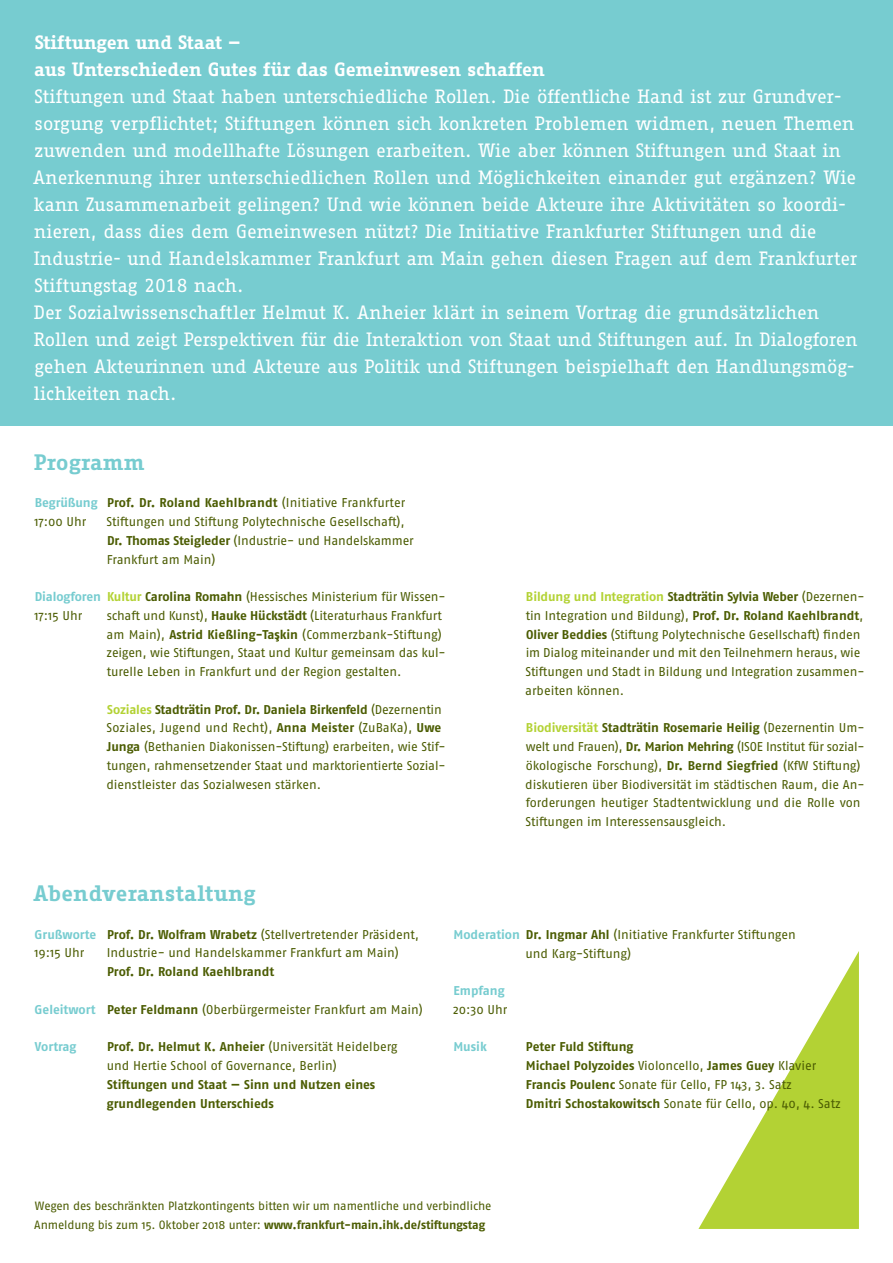
<style>
.page{position:relative;width:893px;height:1263px;background:#fff}
.page>*{position:absolute;margin:0;border:0;box-sizing:border-box;transform-origin:0 0}
.t1{font:700 21.75px "Fago Correspondence Serif OT";letter-spacing:.01em;color:#77ccd0}
.t2{font:18.75px/27px "Fago Correspondence Serif OT";letter-spacing:-.005em;color:#fff}
.t3{font:700 18.75px/27px "Fago Correspondence Serif OT";color:#fff}
.t4{font:12.75px/18.8px "Fago OT";letter-spacing:-.01em;color:#4b5c02}
.t5{font:700 12.75px/18.8px "Fago OT";color:#4b5c02}
.t6{font:700 12.75px "Fago OT";letter-spacing:-.01em;color:#77ccd0}
.t7{font:12px/18.8px "Fago OT";letter-spacing:-.015em;color:#4b5c02}
.s1{font-weight:700}
.s2{font-weight:700;color:#b3d234}
.s3{font-weight:700;color:#77ccd0}
.s4{font-weight:400}
</style>
<div class="page">
<svg style="left:698px;top:951px;width:161px;height:278px"></svg>
<div style="left:0;top:0;width:893px;height:425px;background:#77ccd0"></div>
<h2 class="t3" style="left:34px;top:29px;width:512px">Stiftungen und Staat —<br>aus Unterschieden Gutes für das Gemeinwesen schaffen</h2>
<p class="t2" style="left:33px;top:83px;width:826px">Stiftungen und Staat haben unterschiedliche Rollen. Die öffentliche Hand ist zur Grundver&shy;sorgung verpflichtet; Stiftungen können sich konkreten Problemen widmen, neuen Themen zuwenden und modellhafte Lösungen erarbeiten. Wie aber können Stiftungen und Staat in Anerkennung ihrer unterschiedlichen Rollen und Möglichkeiten einander gut ergänzen? Wie kann Zusammenarbeit gelingen? Und wie können beide Akteure ihre Aktivitäten so koordi&shy;nieren, dass dies dem Gemeinwesen nützt? Die Initiative Frankfurter Stiftungen und die Industrie- und Handelskammer Frankfurt am Main gehen diesen Fragen auf dem Frankfurter Stiftungstag 2018 nach.<br>Der Sozialwissenschaftler Helmut K. Anheier klärt in seinem Vortrag die grundsätzlichen Rollen und zeigt Perspektiven für die Interaktion von Staat und Stiftungen auf. In Dialogforen gehen Akteurinnen und Akteure aus Politik und Stiftungen beispielhaft den Handlungsmög&shy;lichkeiten nach.</p>
<h1 class="t1" style="left:34px;top:450px;width:112px">Programm</h1>
<p class="t6" style="left:35px;top:495px;width:64px">Begrüßung</p>
<p class="t4" style="left:34px;top:512px;width:54px">17:00 Uhr</p>
<p class="t4" style="left:107px;top:493px;width:309px"><span class="s1">Prof. Dr. Roland Kaehlbrandt</span> (Initiative Frankfurter Stiftungen und Stiftung Polytechnische Gesellschaft), <span class="s1">Dr. Thomas Steigleder</span> (Industrie- und Handelskammer Frankfurt am Main)</p>
<p class="t4" style="left:106px;top:587px;width:341px"><span class="s2">Kultur</span> <span class="s1">Carolina Romahn</span> (Hessisches Ministerium für Wissen&shy;schaft und Kunst), <span class="s1">Hauke Hückstädt</span> (Literaturhaus Frankfurt am Main), <span class="s1">Astrid Kießling-Taskin</span> (Commerzbank-Stiftung) zeigen, wie Stiftungen, Staat und Kultur gemeinsam das kul&shy;turelle Leben in Frankfurt und der Region gestalten.</p>
<p class="t4" style="left:106px;top:700px;width:341px"><span class="s2">Soziales</span> <span class="s1">Stadträtin Prof. Dr. Daniela Birkenfeld</span> (Dezernentin Soziales, Jugend und Recht), <span class="s1">Anna Meister</span> (ZuBaKa), <span class="s1">Uwe Junga</span> (Bethanien Diakonissen-Stiftung) erarbeiten, wie Stif&shy;tungen, rahmensetzender Staat und marktorientierte Sozial&shy;dienstleister das Sozialwesen stärken.</p>
<p class="t6" style="left:35px;top:589px;width:68px">Dialogforen</p>
<p class="t4" style="left:34px;top:606px;width:49px">17:15 Uhr</p>
<p class="t4" style="left:525px;top:587px;width:341px"><span class="s2">Bildung und Integration</span> <span class="s1">Stadträtin Sylvia Weber</span> (Dezernen&shy;tin Integration und Bildung), <span class="s1">Prof. Dr. Roland Kaehlbrandt</span>, <span class="s1">Oliver Beddies</span> (Stiftung Polytechnische Gesellschaft) finden im Dialog miteinander und mit den Teilnehmern heraus, wie Stiftungen und Stadt in Bildung und Integration zusammen&shy;arbeiten können.</p>
<p class="t4" style="left:525px;top:719px;width:341px"><span class="s2">Biodiversität</span> <span class="s1">Stadträtin Rosemarie Heilig</span> (Dezernentin Um&shy;welt und Frauen), <span class="s1">Dr. Marion Mehring</span> (ISOE Institut für sozial&shy;ökologische Forschung), <span class="s1">Dr. Bernd Siegfried</span> (KfW Stiftung) diskutieren über Biodiversität im städtischen Raum, die An&shy;forderungen heutiger Stadtentwicklung und die Rolle von Stiftungen im Interessensausgleich.</p>
<h1 class="t1" style="left:33px;top:881px;width:224px">Abendveranstaltung</h1>
<p class="t4" style="left:107px;top:925px;width:314px"><span class="s1">Prof. Dr. Wolfram Wrabetz</span> (Stellvertretender Präsident,<br>Industrie- und Handelskammer Frankfurt am Main)</p>
<p class="t5" style="left:107px;top:962px;width:169px">Prof. Dr. Roland Kaehlbrandt</p>
<p class="t4" style="left:35px;top:1000px;width:390px"><span class="s3">Geleitwort</span> <span class="s1">Peter Feldmann</span> (Oberbürgermeister Frankfurt am Main)</p>
<p class="t6" style="left:35px;top:1039px;width:43px">Vortrag</p>
<p class="t4" style="left:107px;top:1037px;width:292px"><span class="s1">Prof. Dr. Helmut K. Anheier</span> (Universität Heidelberg und Hertie School of Governance, Berlin)</p>
<p class="t5" style="left:107px;top:1075px;width:270px">Stiftungen und Staat — Sinn und Nutzen eines grundlegenden Unterschieds</p>
<p class="t6" style="left:35px;top:926px;width:63px">Grußworte</p>
<p class="t4" style="left:34px;top:944px;width:51px">19:15 Uhr</p>
<p class="t4" style="left:525px;top:925px;width:272px;text-indent:-72px"><span class="s3">Moderation</span> <span class="s1">Dr. Ingmar Ahl</span> (Initiative Frankfurter Stiftungen und Karg-Stiftung)</p>
<p class="t6" style="left:454px;top:983px;width:53px">Empfang</p>
<p class="t4" style="left:453px;top:1000px;width:56px">20:30 Uhr</p>
<p class="t6" style="left:453px;top:1039px;width:35px">Musik</p>
<p class="t5" style="left:526px;top:1037px;width:317px">Peter Fuld Stiftung<br>Michael Polyzoides <span class="s4">Violoncello,</span> James Guey <span class="s4">Klavier </span>Francis Poulenc <span class="s4">Sonate für Cello, FP 143, 3. Satz<br></span>Dmitri Schostakowitsch <span class="s4">Sonate für Cello, op. 40, 4. Satz</span></p>
<p class="t7" style="left:34px;top:1196px;width:459px">Wegen des beschränkten Platzkontingents bitten wir um namentliche und verbindliche<br>Anmeldung bis zum 15. Oktober 2018 unter: <span class="s1">www.frankfurt-main.ihk.de/stiftungstag</span></p>
</div>
